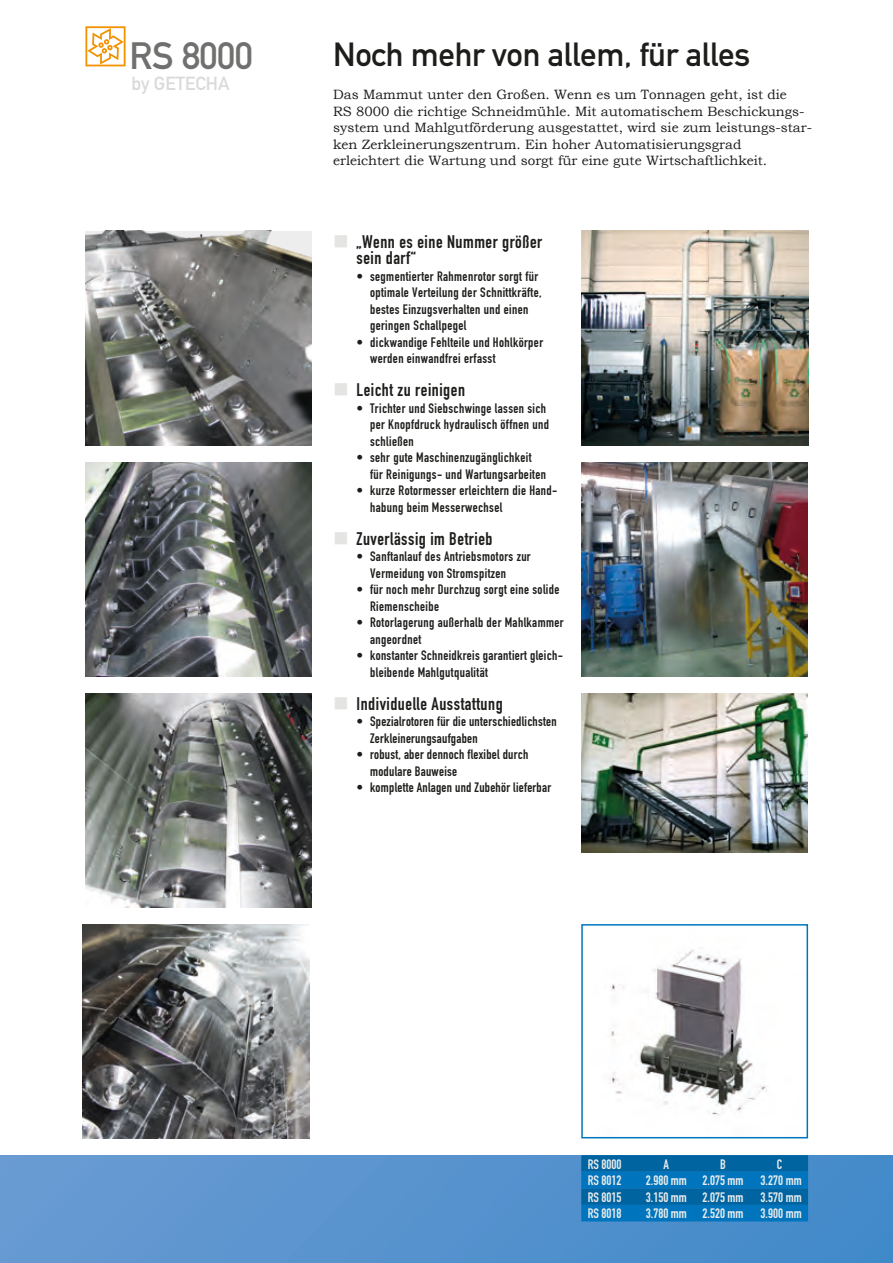
<style>
.page{position:relative;width:893px;height:1263px;background:#fff}
.page>*{position:absolute;margin:0;border:0;box-sizing:border-box;transform-origin:0 0}
.t1{font:37.5px "DIN Mittelschrift Alternate";letter-spacing:-.01em;color:#70706f}
.t2{font:33px "DIN Mittelschrift Alternate";letter-spacing:-.01em;color:#1d1d1b}
.t3{font:18.75px "DIN Mittelschrift Alternate";color:#dadada}
.t4{font:18px/16.5px "DIN Engschrift Alternate";letter-spacing:.03em;color:#1d1d1b}
.t5{font:13.5px/16.5px "DIN Engschrift Alternate";letter-spacing:.03em;color:#1d1d1b}
.t6{font:13.5px/16.5px "Bookman Old Style";color:#1d1d1b}
.t7{font:13.5px "DIN Engschrift Alternate";color:#ededed}
.s1{color:#e4e4e3}
</style>
<div class="page">
<div style="left:0;top:1155px;width:893px;height:108px;background:linear-gradient(to right,#6a9bd3,#4089c9)"></div>
<svg style="left:85px;top:26px;width:41px;height:40px"></svg>
<img style="left:85px;top:462px;width:227px;height:214px">
<img style="left:85px;top:693px;width:227px;height:215px">
<img style="left:85px;top:231px;width:227px;height:214px">
<img style="left:581px;top:231px;width:227px;height:214px">
<img style="left:83px;top:924px;width:227px;height:214px">
<img style="left:582px;top:693px;width:226px;height:159px">
<img style="left:581px;top:462px;width:227px;height:215px">
<img style="left:610px;top:949px;width:157px;height:167px">
<div style="left:581px;top:924px;width:227px;height:214px;border:2px solid #0075bd"></div>
<svg style="left:581px;top:1155px;width:227px;height:66px;background:#006caf"></svg>
<h1 class="t1" style="left:130px;top:33px;width:125px">RS 8000</h1>
<h3 class="t3" style="left:131px;top:72px;width:100px">by GETECHA</h3>
<h2 class="t2" style="left:333px;top:35px;width:419px">Noch mehr von allem, für alles</h2>
<p class="t6" style="left:333px;top:86px;width:480px">Das Mammut unter den Großen. Wenn es um Tonnagen geht, ist die<br>RS 8000 die richtige Schneidmühle. Mit automatischem Beschickungs&shy;system und Mahlgutförderung ausgestattet, wird sie zum leistungs-star&shy;ken Zerkleinerungszentrum. Ein hoher Automatisierungsgrad<br>erleichtert die Wartung und sorgt für eine gute Wirtschaftlichkeit.</p>
<h3 class="t4" style="left:356px;top:233px;width:187px;text-indent:-23px"><span class="s1">■</span> „Wenn es eine Nummer größer sein darf“</h3>
<p class="t5" style="left:370px;top:268px;width:173px;text-indent:-14px">• segmentierter Rahmenrotor sorgt für optimale Verteilung der Schnittkräfte, bestes Einzugsverhalten und einen geringen Schallpegel</p>
<p class="t5" style="left:370px;top:334px;width:174px;text-indent:-14px">• dickwandige Fehlteile und Hohlkörper werden einwandfrei erfasst</p>
<h3 class="t4" style="left:333px;top:382px;width:133px"><span class="s1">■</span> Leicht zu reinigen</h3>
<p class="t5" style="left:370px;top:400px;width:180px;text-indent:-14px">• Trichter und Siebschwinge lassen sich per Knopfdruck hydraulisch öffnen und schließen</p>
<p class="t5" style="left:370px;top:449px;width:178px;text-indent:-14px">• sehr gute Maschinenzugänglichkeit für Reinigungs- und Wartungsarbeiten</p>
<p class="t5" style="left:370px;top:482px;width:189px;text-indent:-14px">• kurze Rotormesser erleichtern die Hand&shy;habung beim Messerwechsel</p>
<h3 class="t4" style="left:333px;top:530px;width:161px"><span class="s1">■</span> Zuverlässig im Betrieb</h3>
<p class="t5" style="left:370px;top:548px;width:162px;text-indent:-14px">• Sanftanlauf des Antriebsmotors zur<br>Vermeidung von Stromspitzen</p>
<p class="t5" style="left:370px;top:581px;width:191px;text-indent:-14px">• für noch mehr Durchzug sorgt eine solide<br>Riemenscheibe</p>
<p class="t5" style="left:370px;top:614px;width:195px;text-indent:-14px">• Rotorlagerung außerhalb der Mahlkammer angeordnet</p>
<p class="t5" style="left:370px;top:647px;width:194px;text-indent:-14px">• konstanter Schneidkreis garantiert gleich&shy;bleibende Mahlgutqualität</p>
<h3 class="t4" style="left:333px;top:695px;width:171px"><span class="s1">■</span> Individuelle Ausstattung</h3>
<p class="t5" style="left:370px;top:713px;width:188px;text-indent:-14px">• Spezialrotoren für die unterschiedlichsten<br>Zerkleinerungsaufgaben</p>
<p class="t5" style="left:370px;top:746px;width:160px;text-indent:-14px">• robust, aber dennoch flexibel durch modulare Bauweise</p>
<p class="t5" style="left:356px;top:779px;width:196px">• komplette Anlagen und Zubehör lieferbar</p>
<p class="t7" style="left:588px;top:1156px;width:35px">RS 8000</p>
<p class="t7" style="left:664px;top:1156px;width:7px">A</p>
<p class="t7" style="left:720px;top:1156px;width:7px">B</p>
<p class="t7" style="left:777px;top:1156px;width:7px">C</p>
<p class="t7" style="left:588px;top:1172px;width:35px">RS 8012</p>
<p class="t7" style="left:646px;top:1172px;width:99px">2.980 mm 2.075 mm</p>
<p class="t7" style="left:761px;top:1172px;width:43px">3.270 mm</p>
<p class="t7" style="left:588px;top:1189px;width:35px">RS 8015</p>
<p class="t7" style="left:646px;top:1189px;width:99px">3.150 mm 2.075 mm</p>
<p class="t7" style="left:761px;top:1189px;width:43px">3.570 mm</p>
<p class="t7" style="left:588px;top:1205px;width:35px">RS 8018</p>
<p class="t7" style="left:646px;top:1205px;width:99px">3.780 mm 2.520 mm</p>
<p class="t7" style="left:761px;top:1205px;width:43px">3.900 mm</p>
</div>
